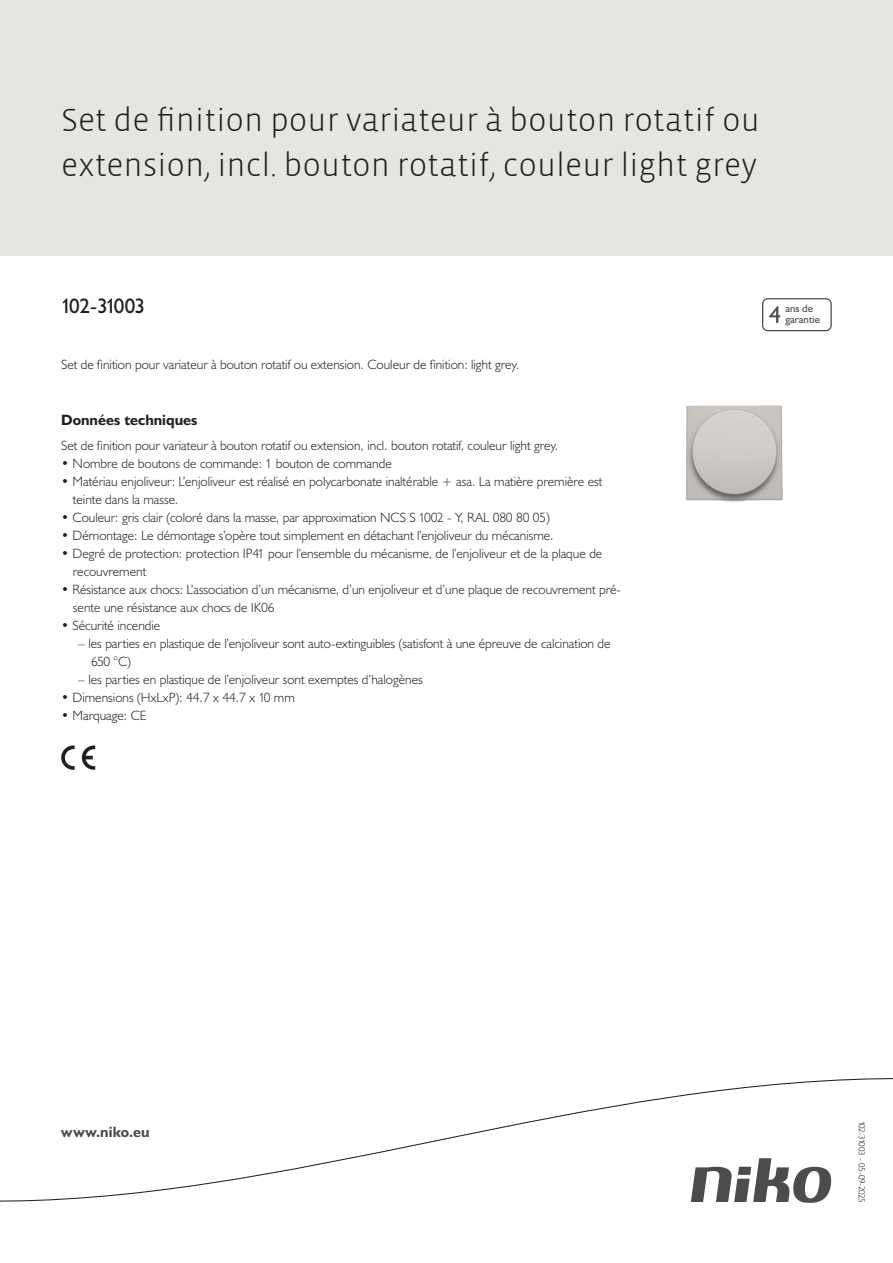
<style>
.page{position:relative;width:893px;height:1263px;background:#fff}
.page>*{position:absolute;margin:0;border:0;box-sizing:border-box;transform-origin:0 0}
.Title_datasheets{font:300 33px/45px "Vista Sans";color:#231f20}
.Article_number{font:21px "Humanist 521 BT";letter-spacing:-.07em;color:#231f20}
.Titles_parts{font:700 15px "Humanist 521 BT";color:#231f20}
.titel_afbeelding{font:700 15px "Humanist 521 BT";letter-spacing:.005em;color:#4b4c4d}
.USP_Bullets{font:300 13.5px/18px "Humanist 521 BT";color:#231f20}
.Platte_tekst_CAB{font:300 13.5px "Humanist 521 BT";color:#231f20}
.USP_Bullets_level_2{font:300 13.5px/18px "Humanist 521 BT";color:#231f20}
.t1{font:10.8px/10.8px "Humanist 521 BT";color:#4b4c4d}
.Revision{font:300 9px "Humanist 521 BT";letter-spacing:-.05em;color:#231f20}
</style>
<div class="page">
<div style="left:0;top:0;width:893px;height:255px;background:#e6e6e0"></div>
<svg style="left:82px;top:745px;width:13px;height:25px"></svg>
<svg style="left:61px;top:745px;width:14px;height:25px"></svg>
<svg style="left:762px;top:298px;width:70px;height:33px"></svg>
<svg style="left:0;top:1078px;width:893px;height:125px"></svg>
<img style="left:686px;top:405px;width:97px;height:97px">
<p class="Title_datasheets" style="left:61px;top:98px;width:700px">Set de finition pour variateur à bouton rotatif ou extension, incl. bouton rotatif, couleur light grey</p>
<p class="Article_number" style="left:61px;top:293px;width:85px">102-31003</p>
<p class="t1" style="left:785px;top:303px;width:36px">ans de garantie</p>
<p class="Platte_tekst_CAB" style="left:61px;top:356px;width:460px">Set de finition pour variateur à bouton rotatif ou extension. Couleur de finition: light grey.</p>
<p class="Titles_parts" style="left:61px;top:411px;width:138px">Données techniques</p>
<p class="Platte_tekst_CAB" style="left:61px;top:437px;width:499px">Set de finition pour variateur à bouton rotatif ou extension, incl. bouton rotatif, couleur light grey.</p>
<p class="USP_Bullets" style="left:61px;top:454px;width:332px">• Nombre de boutons de commande: 1 bouton de commande</p>
<p class="USP_Bullets" style="left:73px;top:472px;width:531px;text-indent:-12px">• Matériau enjoliveur: L’enjoliveur est réalisé en polycarbonate inaltérable + asa. La matière première est teinte dans la masse.</p>
<p class="USP_Bullets" style="left:61px;top:508px;width:490px">• Couleur: gris clair (coloré dans la masse, par approximation NCS S 1002 - Y, RAL 080 80 05)</p>
<p class="USP_Bullets" style="left:61px;top:526px;width:494px">• Démontage: Le démontage s’opère tout simplement en détachant l’enjoliveur du mécanisme.</p>
<p class="USP_Bullets" style="left:73px;top:544px;width:531px;text-indent:-12px">• Degré de protection: protection IP41 pour l’ensemble du mécanisme, de l’enjoliveur et de la plaque de recouvrement</p>
<p class="USP_Bullets" style="left:73px;top:580px;width:550px;text-indent:-12px">• Résistance aux chocs: L’association d’un mécanisme, d’un enjoliveur et d’une plaque de recouvrement pré&shy;sente une résistance aux chocs de IK06</p>
<p class="USP_Bullets" style="left:61px;top:616px;width:101px">• Sécurité incendie</p>
<p class="USP_Bullets_level_2" style="left:91px;top:634px;width:521px;text-indent:-13px">– les parties en plastique de l’enjoliveur sont auto-extinguibles (satisfont à une épreuve de calcination de<br>650 °C)</p>
<p class="USP_Bullets_level_2" style="left:78px;top:670px;width:346px">– les parties en plastique de l’enjoliveur sont exemptes d’halogènes</p>
<p class="USP_Bullets" style="left:61px;top:688px;width:235px">• Dimensions (HxLxP): 44.7 x 44.7 x 10 mm</p>
<p class="USP_Bullets" style="left:61px;top:706px;width:87px">• Marquage: CE</p>
<p class="titel_afbeelding" style="left:61px;top:1122px;width:90px">www.niko.eu</p>
<p class="Revision" style="left:868px;top:1121px;width:84px;rotate:90deg">102-31003 - 05-09-2025</p>
</div>
